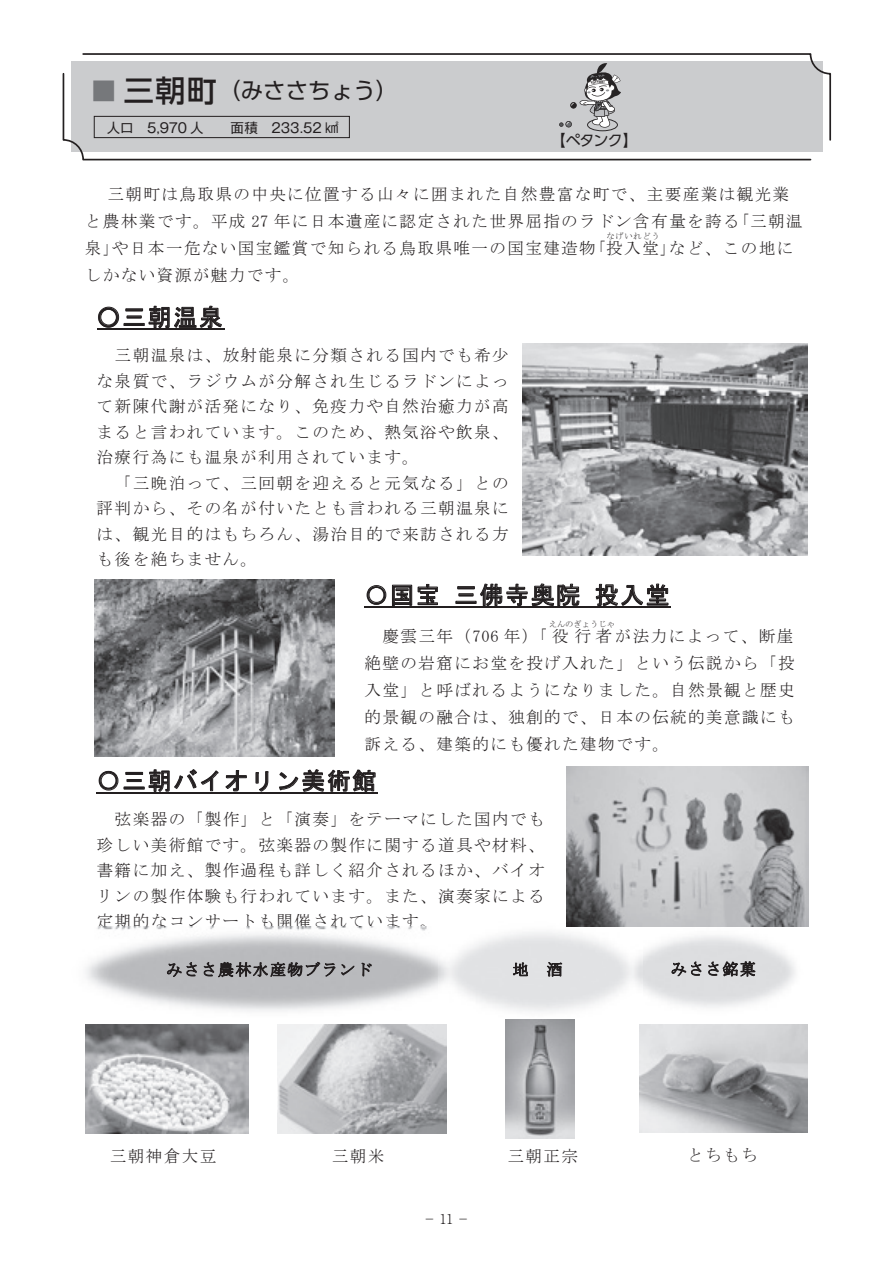
<style>
.page{position:relative;width:893px;height:1263px;background:#fff}
.page>*{position:absolute;margin:0;border:0;box-sizing:border-box;transform-origin:0 0}
.t1{font:24px "MS Gothic";letter-spacing:.07em;color:#231f20}
.t2{font:22.5px "UD Shin Go Pr 6 N";color:#231f20}
.t3{font:21px "MS Gothic";letter-spacing:.07em;color:#231f20}
.t4{font:16.5px/25.5px "MS Mincho";letter-spacing:.09em;color:#231f20;text-align:justify}
.t5{font:15.9px "MS Mincho";letter-spacing:.09em;color:#231f20}
.t6{font:15px "UD Shin Go Pr 6 N";color:#231f20}
.t7{font:13.5px "Gothic MB101 Pr 6 N";letter-spacing:-.005em;color:#231f20}
.t8{font:300 13.5px "Ryumin Pr 6 N";color:#231f20}
.t9{font:8.25px "MS Mincho";color:#231f20}
.s1{font-weight:500;font-size:24px;color:#76787b}
.s2{font-weight:500;font-size:30px}
.s3{font-size:30px}
</style>
<div class="page">
<hr style="left:97px;top:329px;width:127px;height:1px;background:#231f20">
<hr style="left:97px;top:792px;width:281px;height:2px;background:#231f20">
<img style="left:522px;top:343px;width:285px;height:212px">
<img style="left:85px;top:1025px;width:164px;height:108px">
<img style="left:86px;top:926px;width:353px;height:85px">
<img style="left:278px;top:1025px;width:168px;height:108px">
<img style="left:639px;top:1025px;width:169px;height:107px">
<img style="left:506px;top:1019px;width:69px;height:119px">
<hr style="left:365px;top:606px;width:306px;height:2px;background:#231f20">
<img style="left:566px;top:766px;width:242px;height:161px">
<img style="left:95px;top:580px;width:239px;height:176px">
<svg style="left:81px;top:53px;width:750px;height:89px"></svg>
<svg style="left:62px;top:72px;width:750px;height:89px;background:#cbccce"></svg>
<div style="left:94px;top:116px;width:256px;height:22px;border:1px solid #231f20"></div>
<svg style="left:559px;top:63px;width:62px;height:68px;background:#b4b4b6"></svg>
<h2 class="t2" style="left:92px;top:73px;width:308px"><span class="s1">■</span> <span class="s2">三朝町</span>（みささちょう）</h2>
<p class="t3" style="left:96px;top:104px;width:306px"><span class="s3">■三朝町</span>（みささちょう）</p>
<p class="t7" style="left:107px;top:116px;width:234px">人口　5,970 人　　面積　233.52 ㎢</p>
<p class="t6" style="left:551px;top:128px;width:88px">【ペタンク】</p>
<p class="t4" style="left:85px;top:181px;width:719px;line-height:27px;text-align:center">三朝町は鳥取県の中央に位置する山々に囲まれた自然豊富な町で、主要産業は観光業<br>と農林業です。平成 27 年に日本遺産に認定された世界屈指のラドン含有量を誇る｢三朝温泉｣や日本一危ない国宝鑑賞で知られる鳥取県唯一の国宝建造物｢投入堂｣など、この地に</p>
<p class="t9" style="left:606px;top:232px;width:55px">なげいれどう</p>
<p class="t4" style="left:85px;top:262px;width:216px">しかない資源が魅力です。</p>
<h1 class="t1" style="left:97px;top:305px;width:128px">○三朝温泉</h1>
<p class="t4" style="left:97px;top:343px;width:414px;text-indent:18px">三朝温泉は、放射能泉に分類される国内でも希少な泉質で、ラジウムが分解され生じるラドンによって新陳代謝が活発になり、免疫力や自然治癒力が高まると言われています。このため、熱気浴や飲泉、治療行為にも温泉が利用されています。</p>
<p class="t4" style="left:97px;top:470px;width:414px;text-indent:18px">「三晩泊って、三回朝を迎えると元気なる」との評判から、その名が付いたとも言われる三朝温泉には、観光目的はもちろん、湯治目的で来訪される方も後を絶ちません。</p>
<h1 class="t1" style="left:365px;top:583px;width:307px">〇国宝 三佛寺奥院 投入堂</h1>
<p class="t4" style="left:383px;top:623px;width:412px">慶雲三年（706 年）「役行者が法力によって、断崖</p>
<p class="t9" style="left:549px;top:620px;width:68px">えんのぎょうじゃ</p>
<p class="t4" style="left:365px;top:650px;width:432px;line-height:27px">絶壁の岩窟にお堂を投げ入れた」という伝説から「投入堂」と呼ばれるようになりました。自然景観と歴史的景観の融合は、独創的で、日本の伝統的美意識にも訴える、建築的にも優れた建物です。</p>
<h1 class="t1" style="left:97px;top:769px;width:281px">〇三朝バイオリン美術館</h1>
<p class="t4" style="left:97px;top:806px;width:450px;text-indent:18px">弦楽器の「製作」と「演奏」をテーマにした国内でも珍しい美術館です。弦楽器の製作に関する道具や材料、書籍に加え、製作過程も詳しく紹介されるほか、バイオリンの製作体験も行われています。また、演奏家による定期的なコンサートも開催されています。</p>
<p class="t5" style="left:166px;top:962px;width:207px">みささ農林水産物ブランド</p>
<p class="t5" style="left:512px;top:961px;width:52px">地 酒</p>
<p class="t5" style="left:671px;top:961px;width:86px">みささ銘菓</p>
<p class="t4" style="left:110px;top:1143px;width:108px">三朝神倉大豆</p>
<p class="t4" style="left:332px;top:1143px;width:54px">三朝米</p>
<p class="t4" style="left:507px;top:1143px;width:72px">三朝正宗</p>
<p class="t4" style="left:687px;top:1142px;width:72px">とちもち</p>
<p class="t8" style="left:423px;top:1208px;width:49px">－11－</p>
</div>
